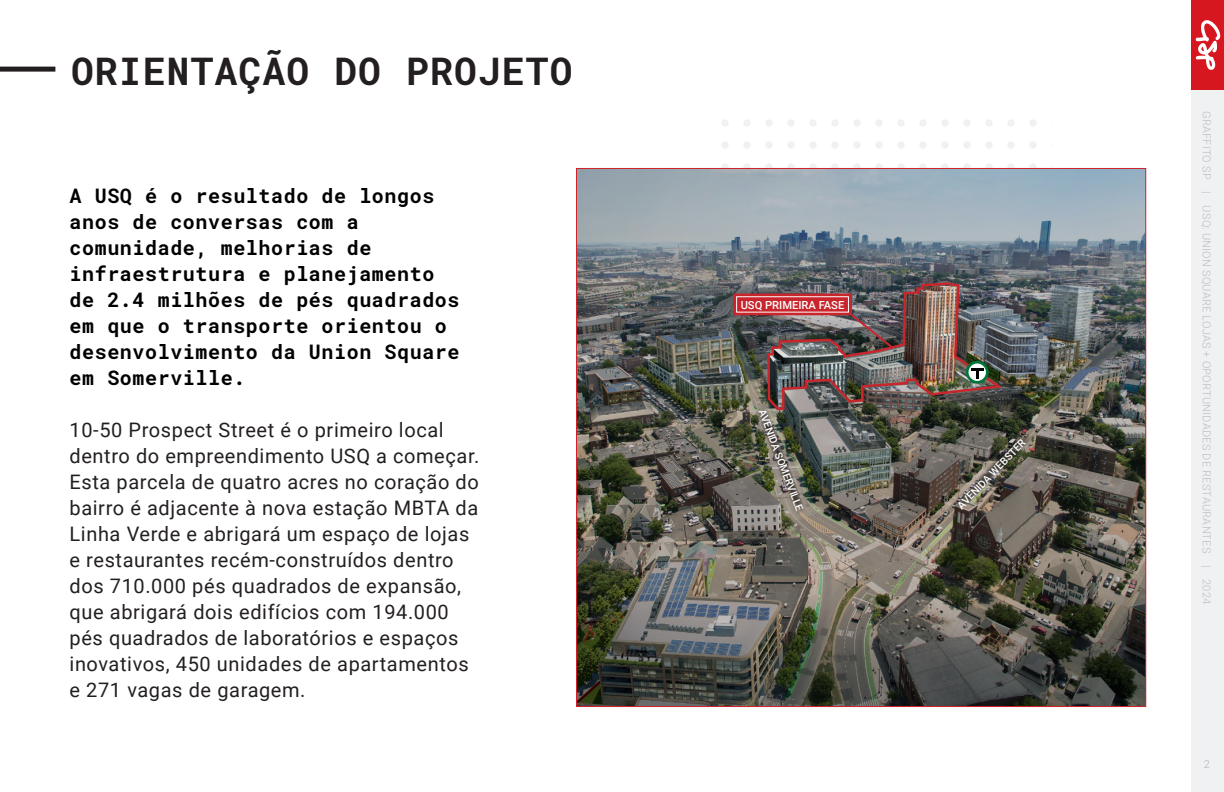
<style>
.page{position:relative;width:1224px;height:792px;background:#fff}
.page>*{position:absolute;margin:0;border:0;box-sizing:border-box;transform-origin:0 0}
.t1{font:700 38px "Roboto Mono";letter-spacing:.03em;color:#231f20}
.t2{font:20px/26px "Roboto";letter-spacing:.03em;color:#231f20}
.t3{font:700 20px/26px "Roboto Mono";letter-spacing:.03em;color:#000}
.t4{font:500 11.2px "Roboto";color:#fff}
.t5{font:300 11px "Roboto";letter-spacing:.02em;color:#bcbdc0}
.t6{font:300 11px "Roboto";color:#b2b3b7}
.t7{font:500 10.4px "Roboto";color:#fff}
</style>
<div class="page">
<svg style="left:720px;top:105px;width:331px;height:590px"></svg>
<div style="left:1192px;top:88px;width:32px;height:704px;background:#f0f1f2"></div>
<div style="left:1192px;top:0;width:32px;height:90px;background:#d7171f"></div>
<svg style="left:1195px;top:20px;width:26px;height:50px"></svg>
<div style="left:0;top:67px;width:55px;height:5px;background:#231f20"></div>
<img style="left:578px;top:170px;width:566px;height:535px">
<div style="left:734px;top:294px;width:117px;height:21px;background:#c8252c"></div>
<div style="left:736px;top:296px;width:113px;height:16px;border:1px solid #fff"></div>
<img style="left:766px;top:281px;width:239px;height:424px">
<svg style="left:847px;top:310px;width:48px;height:40px;background:#5f5557"></svg>
<svg style="left:966px;top:361px;width:23px;height:23px"></svg>
<img style="left:753px;top:400px;width:54px;height:116px">
<img style="left:951px;top:430px;width:82px;height:85px">
<p class="t1" style="left:71px;top:44px;width:503px">ORIENTAÇÃO DO PROJETO</p>
<p class="t3" style="left:70px;top:182px;width:366px">A USQ é o resultado de longos anos de conversas com a comunidade, melhorias de</p>
<p class="t3" style="left:70px;top:260px;width:392px">infraestrutura e planejamento de 2.4 milhões de pés quadrados em que o transporte orientou o desenvolvimento da Union Square em Somerville.</p>
<p class="t2" style="left:70px;top:416px;width:411px">10-50 Prospect Street é o primeiro local dentro do empreendimento USQ a começar.</p>
<p class="t2" style="left:70px;top:468px;width:411px">Esta parcela de quatro acres no coração do bairro é adjacente à nova estação MBTA da</p>
<p class="t2" style="left:70px;top:520px;width:401px">Linha Verde e abrigará um espaço de lojas e restaurantes recém-construídos dentro</p>
<p class="t2" style="left:70px;top:572px;width:401px">dos 710.000 pés quadrados de expansão, que abrigará dois edifícios com 194.000 pés quadrados de laboratórios e espaços inovativos, 450 unidades de apartamentos e 271 vagas de garagem.</p>
<p class="t4" style="left:741px;top:297px;width:105px">USQ PRIMEIRA FASE</p>
<p class="t7" style="left:768px;top:407px;width:109px;rotate:69deg">AVENIDA SOMERVILLE</p>
<p class="t7" style="left:954px;top:502px;width:94px;rotate:-46deg">AVENIDA WEBSTER</p>
<p class="t5" style="left:1214px;top:111px;width:495px;rotate:90deg">GRAFFITO SP | USQ: UNION SQUARE LOJAS + OPORTUNIDADES DE RESTAURANTES | 2024</p>
<p class="t6" style="left:1204px;top:757px;width:8px">2</p>
</div>
